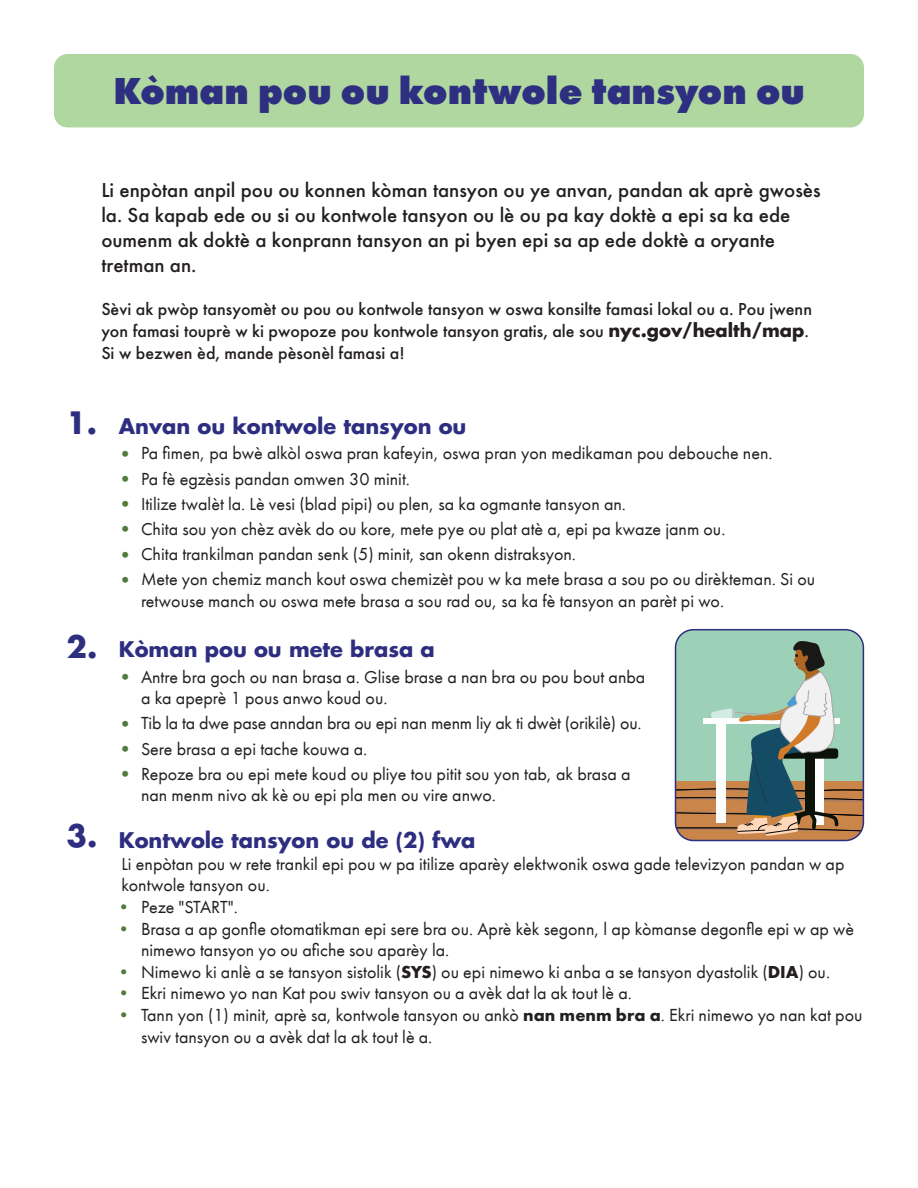
<style>
.page{position:relative;width:918px;height:1188px;background:#fff}
.page>*{position:absolute;margin:0;border:0;box-sizing:border-box;transform-origin:0 0}
.t1{font:800 39px "Futura PT";color:#2e2f81}
.t2{font:700 30px "Futura";color:#2e2e81}
.t3{font:500 21px/25.2px "Futura";color:#231f20}
.t4{font:700 21px "Futura";color:#2e2e81}
.t5{font:18px/21.6px "Futura PT";color:#231f20}
.t6{font:500 18px/21.6px "Futura";color:#231f20}
.s1{font-weight:700}
.s2{font-size:21px;color:#507c3b}
.s3{color:#507c3b}
</style>
<div class="page">
<div style="left:54px;top:54px;width:810px;height:73px;background:#afd79f;border-radius:14px"></div>
<svg style="left:676px;top:630px;width:187px;height:211px;background:#9daf98"></svg>
<div style="left:675px;top:629px;width:189px;height:212px;border:2px solid #2e2e81;border-radius:18px"></div>
<p class="t1" style="left:113px;top:66px;width:693px">Kòman pou ou kontwole tansyon ou</p>
<p class="t3" style="left:101px;top:177px;width:721px">Li enpòtan anpil pou ou konnen kòman tansyon ou ye anvan, pandan ak aprè gwosès la. Sa kapab ede ou si ou kontwole tansyon ou lè ou pa kay doktè a epi sa ka ede oumenm ak doktè a konprann tansyon an pi byen epi sa ap ede doktè a oryante tretman an.</p>
<p class="t6" style="left:101px;top:298px;width:712px">Sèvi ak pwòp tansyomèt ou pou ou kontwole tansyon w oswa konsilte famasi lokal ou a. Pou jwenn yon famasi touprè w ki pwopoze pou kontwole tansyon gratis, ale sou <span class="s1">nyc.gov/health/map</span>.<br>Si w bezwen èd, mande pèsonèl famasi a!</p>
<p class="t2" style="left:66px;top:403px;width:32px">1.</p>
<p class="t2" style="left:66px;top:626px;width:32px">2.</p>
<p class="t2" style="left:67px;top:816px;width:32px">3.</p>
<p class="t4" style="left:119px;top:412px;width:349px">Anvan ou kontwole tansyon ou</p>
<p class="t5" style="left:115px;top:443px;width:659px"><span class="s2">•</span> Pa fimen, pa bwè alkòl oswa pran kafeyin, oswa pran yon medikaman pou debouche nen.</p>
<p class="t5" style="left:115px;top:468px;width:297px"><span class="s2">•</span> Pa fè egzèsis pandan omwen 30 minit.</p>
<p class="t5" style="left:115px;top:493px;width:513px"><span class="s2">•</span> Itilize twalèt la. Lè vesi (blad pipi) ou plen, sa ka ogmante tansyon an.</p>
<p class="t5" style="left:115px;top:518px;width:612px"><span class="s2">•</span> Chita sou yon chèz avèk do ou kore, mete pye ou plat atè a, epi pa kwaze janm ou.</p>
<p class="t5" style="left:115px;top:543px;width:463px"><span class="s2">•</span> Chita trankilman pandan senk (5) minit, san okenn distraksyon.</p>
<p class="t5" style="left:141px;top:569px;width:676px;text-indent:-26px"><span class="s2">•</span> Mete yon chemiz manch kout oswa chemizèt pou w ka mete brasa a sou po ou dirèkteman. Si ou retwouse manch ou oswa mete brasa a sou rad ou, sa ka fè tansyon an parèt pi wo.</p>
<p class="t4" style="left:119px;top:636px;width:318px">Kòman pou ou mete brasa a</p>
<p class="t5" style="left:141px;top:666px;width:506px;text-indent:-26px"><span class="s2">•</span> Antre bra goch ou nan brasa a. Glise brase a nan bra ou pou bout anba a ka apeprè 1 pous anwo koud ou.</p>
<p class="t5" style="left:115px;top:713px;width:528px"><span class="s2">•</span> Tib la ta dwe pase anndan bra ou epi nan menm liy ak ti dwèt (orikilè) ou.</p>
<p class="t5" style="left:115px;top:738px;width:254px"><span class="s2">•</span> Sere brasa a epi tache kouwa a.</p>
<p class="t5" style="left:141px;top:763px;width:491px;text-indent:-26px"><span class="s2">•</span> Repoze bra ou epi mete koud ou pliye tou pitit sou yon tab, ak brasa a nan menm nivo ak kè ou epi pla men ou vire anwo.</p>
<p class="t4" style="left:119px;top:826px;width:358px">Kontwole tansyon ou de (2) fwa</p>
<p class="t5" style="left:122px;top:853px;width:724px">Li enpòtan pou w rete trankil epi pou w pa itilize aparèy elektwonik oswa gade televizyon pandan w ap kontwole tansyon ou.</p>
<p class="t5" style="left:115px;top:896px;width:125px"><span class="s3">•</span> Peze "START".</p>
<p class="t5" style="left:141px;top:918px;width:715px;text-indent:-26px"><span class="s3">•</span> Brasa a ap gonfle otomatikman epi sere bra ou. Aprè kèk segonn, l ap kòmanse degonfle epi w ap wè nimewo tansyon yo ou afiche sou aparèy la.</p>
<p class="t5" style="left:115px;top:961px;width:717px"><span class="s3">•</span> Nimewo ki anlè a se tansyon sistolik (<span class="s1">SYS</span>) ou epi nimewo ki anba a se tansyon dyastolik (<span class="s1">DIA</span>) ou.</p>
<p class="t5" style="left:115px;top:983px;width:519px"><span class="s3">•</span> Ekri nimewo yo nan Kat pou swiv tansyon ou a avèk dat la ak tout lè a.</p>
<p class="t5" style="left:141px;top:1004px;width:723px;text-indent:-26px"><span class="s3">•</span> Tann yon (1) minit, aprè sa, kontwole tansyon ou ankò <span class="s1">nan menm bra a</span>. Ekri nimewo yo nan kat pou swiv tansyon ou a avèk dat la ak tout lè a.</p>
</div>
